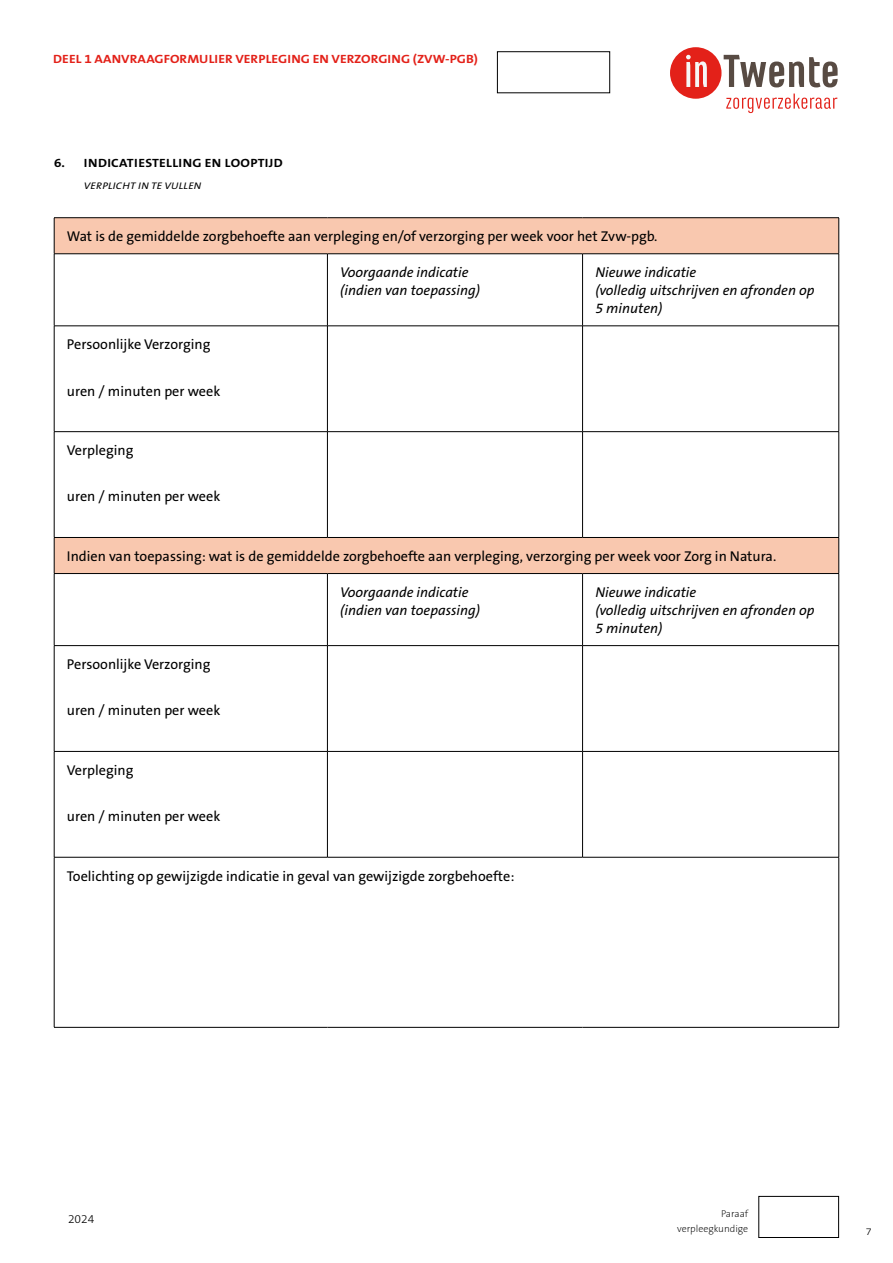
<style>
.page{position:relative;width:893px;height:1263px;background:#fff}
.page>*{position:absolute;margin:0;border:0;box-sizing:border-box;transform-origin:0 0}
.t1{font:14.25px "The Sans B W5 Plain";color:#000}
.t2{font:italic 14.25px/18px "The Sans B W5 Plain";color:#000}
.t3{font:700 12px "The Sans B W7";letter-spacing:.005em;color:#e32119;scale:1.12 1}
.t4{font:700 12px "The Sans B W7";letter-spacing:.025em;color:#000;scale:1.12 1}
.t5{font:300 12px "The Sans B W3";color:#000}
.t6{font:200 10.05px/15px "The Sans B W2";color:#000;text-align:right}
.t7{font:italic 9.6px "The Sans B W5 Plain";letter-spacing:.025em;color:#000;scale:1.12 1}
.t8{font:300 9.6px "The Sans B W3";color:#000;scale:1.12 1}
</style>
<div class="page">
<div style="left:670px;top:47px;width:51px;height:52px;background:#e32119;border-radius:50%"></div>
<svg style="left:686px;top:55px;width:21px;height:32px"></svg>
<svg style="left:726px;top:94px;width:111px;height:19px"></svg>
<svg style="left:724px;top:55px;width:114px;height:32px"></svg>
<div style="left:759px;top:1196px;width:80px;height:42px;border:1px solid #000"></div>
<svg style="left:55px;top:218px;width:783px;height:355px"></svg>
<hr style="left:54px;top:217px;width:273px;height:1px;background:#000">
<hr style="left:54px;top:218px;width:1px;height:36px;background:#000">
<hr style="left:327px;top:217px;width:256px;height:1px;background:#000">
<hr style="left:583px;top:217px;width:256px;height:1px;background:#000">
<hr style="left:838px;top:218px;width:1px;height:36px;background:#000">
<hr style="left:54px;top:253px;width:273px;height:1px;background:#000">
<hr style="left:54px;top:254px;width:1px;height:72px;background:#000">
<hr style="left:327px;top:253px;width:256px;height:1px;background:#000">
<hr style="left:327px;top:254px;width:1px;height:72px;background:#000">
<hr style="left:583px;top:253px;width:256px;height:1px;background:#000">
<hr style="left:582px;top:254px;width:1px;height:72px;background:#000">
<hr style="left:838px;top:254px;width:1px;height:72px;background:#000">
<hr style="left:54px;top:326px;width:273px;height:1px;background:#000">
<hr style="left:54px;top:326px;width:1px;height:105px;background:#000">
<hr style="left:327px;top:326px;width:256px;height:1px;background:#000">
<hr style="left:327px;top:326px;width:1px;height:105px;background:#000">
<hr style="left:583px;top:326px;width:256px;height:1px;background:#000">
<hr style="left:582px;top:326px;width:1px;height:105px;background:#000">
<hr style="left:838px;top:326px;width:1px;height:105px;background:#000">
<hr style="left:54px;top:432px;width:1px;height:105px;background:#000">
<hr style="left:327px;top:432px;width:1px;height:105px;background:#000">
<hr style="left:582px;top:432px;width:1px;height:105px;background:#000">
<hr style="left:838px;top:432px;width:1px;height:105px;background:#000">
<hr style="left:54px;top:573px;width:273px;height:1px;background:#000">
<hr style="left:54px;top:574px;width:1px;height:71px;background:#000">
<hr style="left:327px;top:573px;width:256px;height:1px;background:#000">
<hr style="left:327px;top:574px;width:1px;height:71px;background:#000">
<hr style="left:583px;top:573px;width:256px;height:1px;background:#000">
<hr style="left:582px;top:574px;width:1px;height:71px;background:#000">
<hr style="left:838px;top:574px;width:1px;height:71px;background:#000">
<hr style="left:54px;top:645px;width:273px;height:1px;background:#000">
<hr style="left:54px;top:646px;width:1px;height:105px;background:#000">
<hr style="left:327px;top:645px;width:256px;height:1px;background:#000">
<hr style="left:327px;top:646px;width:1px;height:105px;background:#000">
<hr style="left:583px;top:645px;width:256px;height:1px;background:#000">
<hr style="left:582px;top:646px;width:1px;height:105px;background:#000">
<hr style="left:838px;top:646px;width:1px;height:105px;background:#000">
<hr style="left:54px;top:752px;width:1px;height:105px;background:#000">
<hr style="left:327px;top:752px;width:1px;height:105px;background:#000">
<hr style="left:582px;top:752px;width:1px;height:105px;background:#000">
<hr style="left:838px;top:752px;width:1px;height:105px;background:#000">
<hr style="left:54px;top:857px;width:1px;height:170px;background:#000">
<hr style="left:838px;top:857px;width:1px;height:170px;background:#000">
<hr style="left:54px;top:431px;width:273px;height:1px;background:#000">
<hr style="left:327px;top:431px;width:256px;height:1px;background:#000">
<hr style="left:583px;top:431px;width:256px;height:1px;background:#000">
<hr style="left:54px;top:537px;width:273px;height:1px;background:#000">
<hr style="left:54px;top:538px;width:1px;height:35px;background:#000">
<hr style="left:327px;top:537px;width:256px;height:1px;background:#000">
<hr style="left:583px;top:537px;width:256px;height:1px;background:#000">
<hr style="left:838px;top:538px;width:1px;height:35px;background:#000">
<hr style="left:54px;top:751px;width:273px;height:1px;background:#000">
<hr style="left:327px;top:751px;width:256px;height:1px;background:#000">
<hr style="left:583px;top:751px;width:256px;height:1px;background:#000">
<hr style="left:54px;top:857px;width:273px;height:1px;background:#000">
<hr style="left:327px;top:857px;width:256px;height:1px;background:#000">
<hr style="left:583px;top:857px;width:256px;height:1px;background:#000">
<hr style="left:54px;top:1027px;width:273px;height:1px;background:#000">
<hr style="left:327px;top:1027px;width:256px;height:1px;background:#000">
<hr style="left:583px;top:1027px;width:256px;height:1px;background:#000">
<p class="t3" style="left:53px;top:51px;width:381px">DEEL 1 AANVRAAGFORMULIER VERPLEGING EN VERZORGING (ZVW-PGB)</p>
<p class="t4" style="left:54px;top:155px;width:206px">6. INDICATIESTELLING EN LOOPTIJD</p>
<p class="t7" style="left:84px;top:180px;width:106px">VERPLICHT IN TE VULLEN</p>
<p class="t1" style="left:67px;top:227px;width:592px">Wat is de gemiddelde zorgbehoefte aan verpleging en/of verzorging per week voor het Zvw-pgb.</p>
<p class="t2" style="left:340px;top:264px;width:141px">Voorgaande indicatie (indien van toepassing)</p>
<p class="t2" style="left:595px;top:264px;width:221px">Nieuwe indicatie<br>(volledig uitschrijven en afronden op<br>5 minuten)</p>
<p class="t1" style="left:67px;top:335px;width:145px">Persoonlijke Verzorging</p>
<p class="t1" style="left:67px;top:382px;width:155px">uren / minuten per week</p>
<p class="t1" style="left:67px;top:441px;width:68px">Verpleging</p>
<p class="t1" style="left:67px;top:487px;width:155px">uren / minuten per week</p>
<p class="t1" style="left:67px;top:547px;width:711px">Indien van toepassing: wat is de gemiddelde zorgbehoefte aan verpleging, verzorging per week voor Zorg in Natura.</p>
<p class="t2" style="left:340px;top:583px;width:141px">Voorgaande indicatie (indien van toepassing)</p>
<p class="t2" style="left:595px;top:583px;width:221px">Nieuwe indicatie<br>(volledig uitschrijven en afronden op<br>5 minuten)</p>
<p class="t1" style="left:67px;top:655px;width:145px">Persoonlijke Verzorging</p>
<p class="t1" style="left:67px;top:701px;width:155px">uren / minuten per week</p>
<p class="t1" style="left:67px;top:761px;width:68px">Verpleging</p>
<p class="t1" style="left:67px;top:807px;width:155px">uren / minuten per week</p>
<p class="t1" style="left:67px;top:866px;width:449px">Toelichting op gewijzigde indicatie in geval van gewijzigde zorgbehoefte:</p>
<p class="t5" style="left:68px;top:1211px;width:28px">2024</p>
<p class="t6" style="left:677px;top:1206px;width:73px">Paraaf verpleegkundige</p>
<p class="t8" style="left:866px;top:1226px;width:7px">7</p>
</div>
